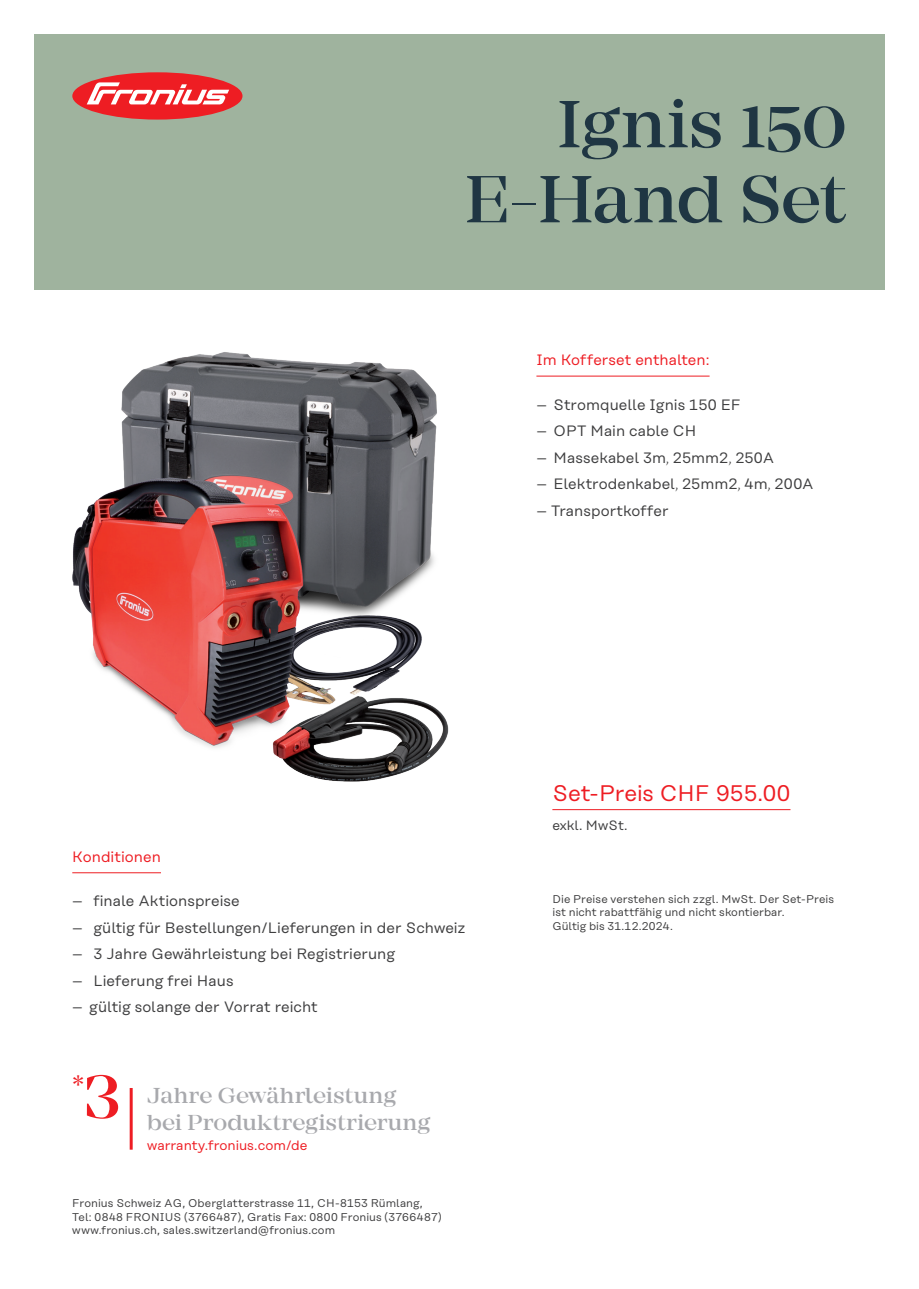
<style>
.page{position:relative;width:919px;height:1289px;background:#fff}
.page>*{position:absolute;margin:0;border:0;box-sizing:border-box;transform-origin:0 0}
.t1{font:500 69px/75px "Mirador";letter-spacing:-.005em;color:#1f3643;text-align:right}
.t2{font:500 29.4px "Mirador";color:#ee1d23}
.t3{font:500 22.5px/27px "Mirador";color:#a8a9ad}
.t4{font:22.5px "Rational Text";color:#ee1d23}
.t5{font:15px "Rational Text";letter-spacing:.005em;color:#3e3e3f}
.t6{font:15px "Rational Text";letter-spacing:.005em;color:#ee1d23}
.t7{font:13.5px "Rational Text";letter-spacing:-.005em;color:#ee1d23}
.t8{font:13.5px "Rational Text";letter-spacing:.005em;color:#3e3e3f}
.t9{font:11.25px/13.5px "Rational Text";letter-spacing:.005em;color:#3e3e3f}
.s1{font-family:"Celeste Offc Pro"}
.s2{font-size:63px}
</style>
<div class="page">
<div style="left:34px;top:34px;width:850px;height:255px;background:#9fb39e"></div>
<div style="left:72px;top:72px;width:170px;height:48px;background:#ee1d23;border-radius:50%"></div>
<svg style="left:87px;top:82px;width:142px;height:22px"></svg>
<hr style="left:130px;top:1087px;width:3px;height:62px;background:#ee1d23">
<hr style="left:72px;top:872px;width:89px;height:1px;background:#ee1d23">
<hr style="left:536px;top:376px;width:173px;height:1px;background:#ee1d23">
<img style="left:72px;top:352px;width:377px;height:430px">
<hr style="left:552px;top:809px;width:238px;height:1px;background:#ee1d23">
<h1 class="t1" style="left:465px;top:87px;width:383px">Ignis 150<br>E-Hand Set</h1>
<p class="t6" style="left:536px;top:351px;width:175px">Im Kofferset enthalten:</p>
<p class="t5" style="left:536px;top:396px;width:206px">– Stromquelle Ignis 150 EF</p>
<p class="t5" style="left:536px;top:422px;width:161px">– OPT Main cable CH</p>
<p class="t5" style="left:536px;top:449px;width:239px">– Massekabel 3m<span class="s1">,</span> 25mm2<span class="s1">,</span> 250A</p>
<p class="t5" style="left:536px;top:475px;width:279px">– Elektrodenkabel<span class="s1">,</span> 25mm2<span class="s1">,</span> 4m<span class="s1">,</span> 200A</p>
<p class="t5" style="left:536px;top:502px;width:134px">– Transportkoffer</p>
<p class="t6" style="left:72px;top:848px;width:90px">Konditionen</p>
<p class="t5" style="left:72px;top:892px;width:169px">– finale Aktionspreise</p>
<p class="t5" style="left:72px;top:919px;width:395px">– gültig für Bestellungen/Lieferungen in der Schweiz</p>
<p class="t5" style="left:72px;top:945px;width:324px">– 3 Jahre Gewährleistung bei Registrierung</p>
<p class="t5" style="left:72px;top:972px;width:163px">– Lieferung frei Haus</p>
<p class="t5" style="left:72px;top:998px;width:247px">– gültig solange der Vorrat reicht</p>
<h2 class="t2" style="left:72px;top:1068px;width:50px">*<span class="s2">3</span></h2>
<h3 class="t3" style="left:147px;top:1082px;width:285px">Jahre Gewährleistung bei Produktregistrierung</h3>
<p class="t7" style="left:147px;top:1137px;width:162px">warranty.fronius.com/de</p>
<p class="t9" style="left:72px;top:1196px;width:371px">Fronius Schweiz AG, Oberglatterstrasse 11, CH-8153 Rümlang,<br>Tel: 0848 FRONIUS (3766487), Gratis Fax: 0800 Fronius (3766487) www.fronius.ch, sales.switzerland@fronius.com</p>
<h3 class="t4" style="left:552px;top:780px;width:239px">Set-Preis CHF 955.00</h3>
<p class="t8" style="left:552px;top:818px;width:77px">exkl. MwSt.</p>
<p class="t9" style="left:552px;top:891px;width:283px">Die Preise verstehen sich zzgl. MwSt. Der Set-Preis ist nicht rabattfähig und nicht skontierbar.<br>Gültig bis 31.12.2024.</p>
</div>
